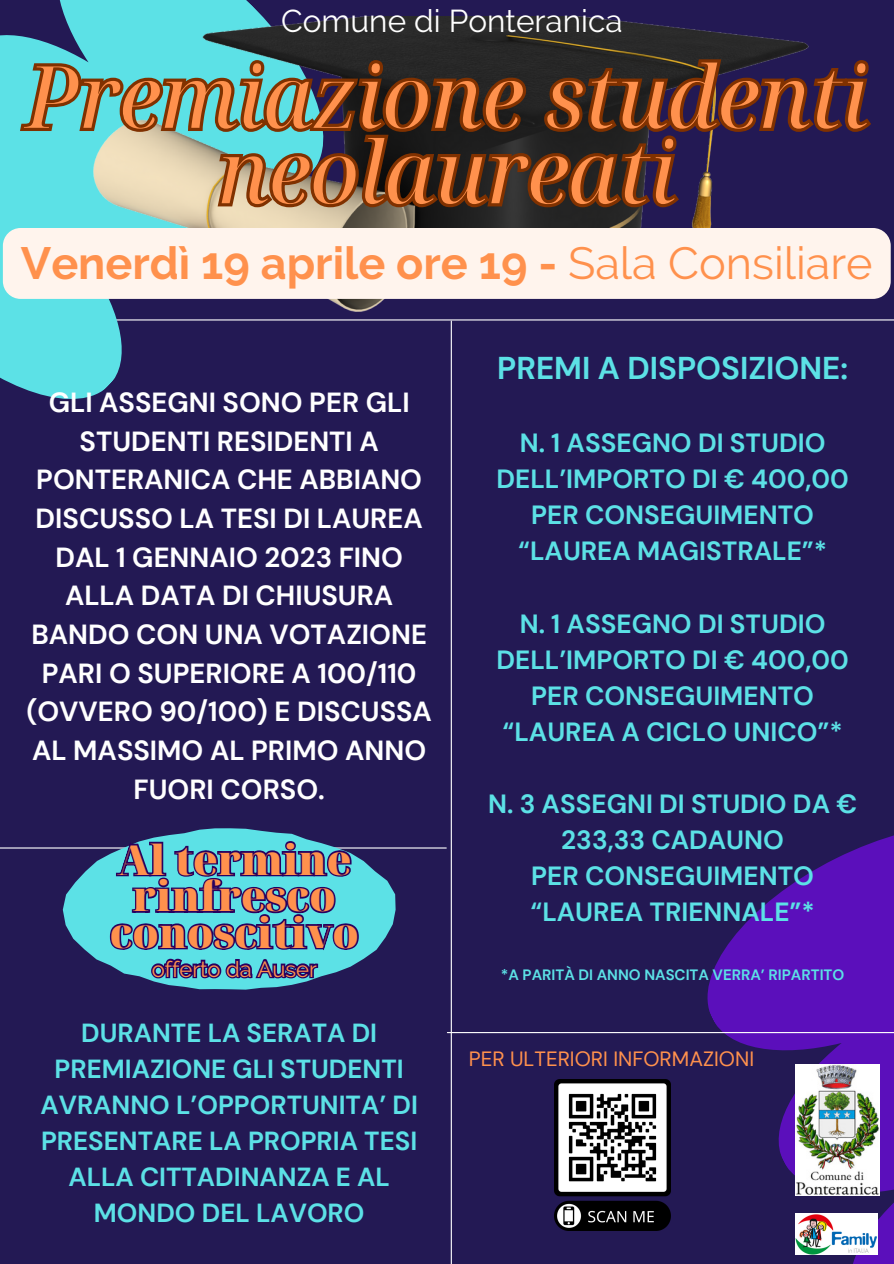
<style>
.page{position:relative;width:894px;height:1264px;background:#fff}
.page>*{position:absolute;margin:0;border:0;box-sizing:border-box;transform-origin:0 0}
.t1{font:italic 85.8px/75.3px "Noto Serif Display";color:#ff914d;text-align:center}
.t2{font:700 45px "Raleway";color:#ff914d}
.t3{font:900 41.25px/36.5px "Noto Serif Display";color:#ff914d;text-align:center}
.t4{font:700 31.5px "DM Sans";color:#5ce1e6}
.t5{font:31.5px "Raleway";color:#fff}
.t6{font:700 27.6px/38.7px "DM Sans";color:#fff;text-align:center}
.t7{font:700 26.25px/36px "DM Sans";color:#5ce1e6;text-align:center}
.t8{font:700 26.1px/36px "DM Sans";color:#5ce1e6;text-align:center}
.t9{font:22.05px "Raleway";color:#ff914d}
.t10{font:20.7px "DM Sans";color:#ff914d}
.t11{font:700 15px "DM Sans";color:#5ce1e6}
.s1{font-weight:400}
</style>
<div class="page">
<div style="left:0;top:0;width:893px;height:1263px;background:#231954"></div>
<hr style="left:0;top:319px;width:893px;height:1px;background:#fff">
<hr style="left:0;top:847px;width:446px;height:1px;background:#fff">
<svg style="left:672px;top:835px;width:221px;height:428px"></svg>
<hr style="left:447px;top:1032px;width:446px;height:1px;background:#fff">
<svg style="left:0;top:0;width:366px;height:399px"></svg>
<hr style="left:450px;top:321px;width:2px;height:942px;background:#fff">
<svg style="left:63px;top:828px;width:332px;height:161px"></svg>
<img style="left:795px;top:1064px;width:83px;height:131px">
<img style="left:795px;top:1213px;width:82px;height:41px">
<img style="left:94px;top:16px;width:714px;height:295px">
<img style="left:554px;top:1079px;width:116px;height:151px">
<svg style="left:16px;top:55px;width:855px;height:82px;background:#554f44"></svg>
<svg style="left:214px;top:130px;width:469px;height:82px;background:#594230"></svg>
<div style="left:3px;top:228px;width:887px;height:71px;background:#fff4ed;border-radius:18px"></div>
<svg style="left:108px;top:836px;width:252px;height:145px;background:#488cb1"></svg>
<p class="t5" style="left:281px;top:2px;width:343px">Comune di Ponteranica</p>
<p class="t1" style="left:25px;top:57px;width:844px">Premiazione studenti neolaureati</p>
<p class="t2" style="left:21px;top:236px;width:853px">Venerdì 19 aprile ore 19 - <span class="s1">Sala Consiliare</span></p>
<h4 class="t6" style="left:26px;top:383px;width:407px">GLI ASSEGNI SONO PER GLI<br>STUDENTI RESIDENTI A<br>PONTERANICA CHE ABBIANO<br>DISCUSSO LA TESI DI LAUREA<br>DAL 1 GENNAIO 2023 FINO<br>ALLA DATA DI CHIUSURA<br>BANDO CON UNA VOTAZIONE<br>PARI O SUPERIORE A 100/110 (OVVERO 90/100) E DISCUSSA<br>AL MASSIMO AL PRIMO ANNO<br>FUORI CORSO.</h4>
<h2 class="t3" style="left:110px;top:840px;width:251px">Al termine rinfresco conoscitivo</h2>
<p class="t9" style="left:152px;top:955px;width:166px">offerto da Auser</p>
<p class="t8" style="left:40px;top:1015px;width:379px">DURANTE LA SERATA DI<br>PREMIAZIONE GLI STUDENTI<br>AVRANNO L’OPPORTUNITA’ DI<br>PRESENTARE LA PROPRIA TESI<br>ALLA CITTADINANZA E AL<br>MONDO DEL LAVORO</p>
<h6 class="t4" style="left:497px;top:348px;width:352px">PREMI A DISPOSIZIONE:</h6>
<h6 class="t7" style="left:496px;top:425px;width:354px">N. 1 ASSEGNO DI STUDIO<br>DELL’IMPORTO DI € 400,00<br>PER CONSEGUIMENTO “LAUREA MAGISTRALE”*</h6>
<h6 class="t7" style="left:496px;top:605px;width:354px">N. 1 ASSEGNO DI STUDIO<br>DELL’IMPORTO DI € 400,00<br>PER CONSEGUIMENTO “LAUREA A CICLO UNICO”*</h6>
<p class="t7" style="left:488px;top:785px;width:370px">N. 3 ASSEGNI DI STUDIO DA €<br>233,33 CADAUNO<br>PER CONSEGUIMENTO “LAUREA TRIENNALE”*</p>
<h6 class="t11" style="left:501px;top:965px;width:345px">*A PARITÀ DI ANNO NASCITA VERRA’ RIPARTITO</h6>
<h3 class="t10" style="left:468px;top:1045px;width:287px">PER ULTERIORI INFORMAZIONI</h3>
</div>
